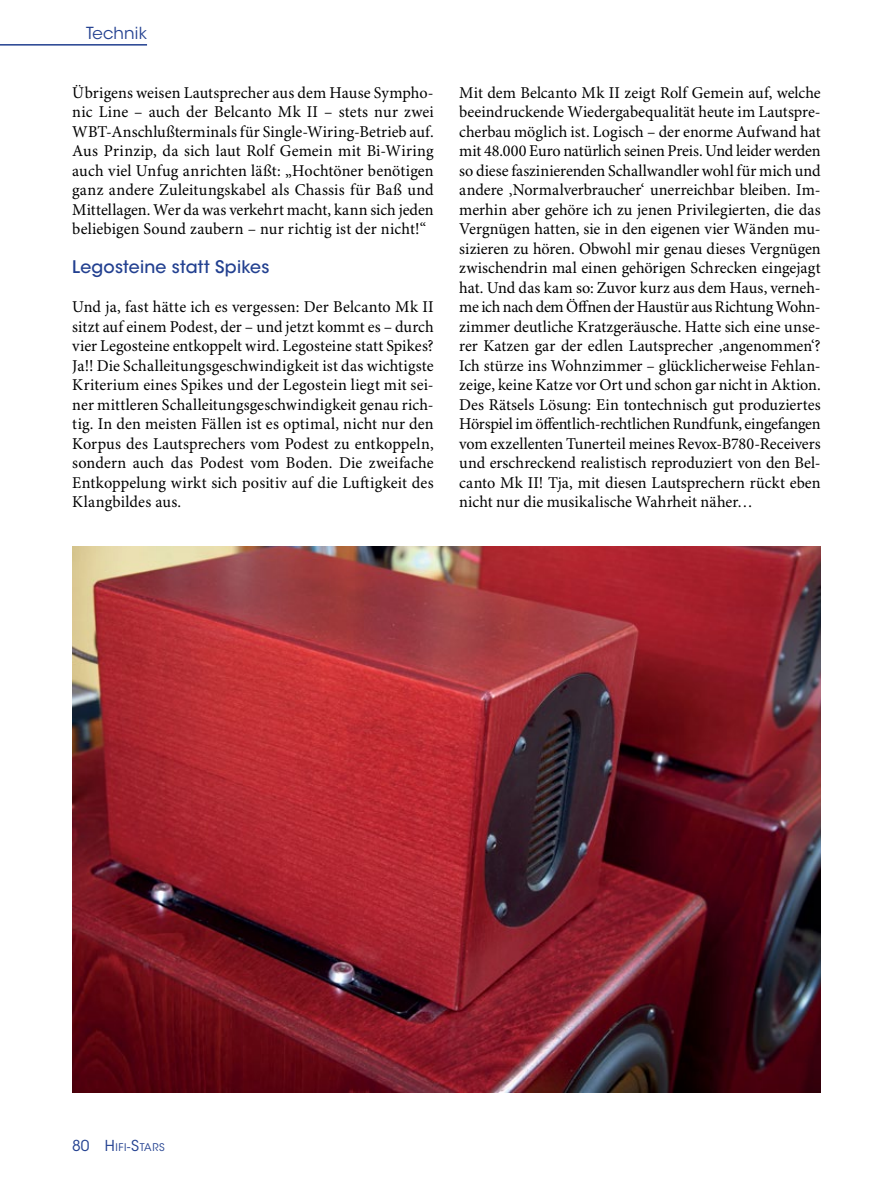
<style>
.page{position:relative;width:893px;height:1191px;background:#fff}
.page>*{position:absolute;margin:0;border:0;box-sizing:border-box;transform-origin:0 0}
.t1{font:500 17.25px "ITC Avant Garde Std";letter-spacing:.01em;color:#224090}
.t2{font:16.5px/19.5px "Minion Pro";letter-spacing:.01em;color:#000;text-align:justify}
.t3{font:16.5px "ITC Avant Garde Std";letter-spacing:.01em;color:#224090}
.t4{font:15px "ITC Avant Garde Std";color:#224090}
.t5{font:10.5px "ITC Avant Garde Std";letter-spacing:.055em;color:#224090}
.s1{font-size:15px}
.s2{font-size:12px}
</style>
<div class="page">
<img style="left:72px;top:546px;width:749px;height:546px">
<hr style="left:0;top:44px;width:147px;height:2px;background:#224090">
<p class="t3" style="left:86px;top:23px;width:62px">Technik</p>
<p class="t2" style="left:72px;top:83px;width:363px">Übrigens weisen Lautsprecher aus dem Hause Sympho&shy;nic Line – auch der Belcanto Mk II – stets nur zwei WBT-Anschlußterminals für Single-Wiring-Betrieb auf.<br>Aus Prinzip, da sich laut Rolf Gemein mit Bi-Wiring auch viel Unfug anrichten läßt: „Hochtöner benötigen ganz andere Zuleitungskabel als Chassis für Baß und Mittellagen. Wer da was verkehrt macht, kann sich jeden beliebigen Sound zaubern – nur richtig ist der nicht!“</p>
<p class="t1" style="left:72px;top:256px;width:199px">Legosteine statt Spikes</p>
<p class="t2" style="left:72px;top:298px;width:363px">Und ja, fast hätte ich es vergessen: Der Belcanto Mk II sitzt auf einem Podest, der – und jetzt kommt es – durch vier Legosteine entkoppelt wird. Legosteine statt Spikes?<br>Ja!! Die Schalleitungsgeschwindigkeit ist das wichtigste Kriterium eines Spikes und der Legostein liegt mit sei&shy;ner mittleren Schalleitungsgeschwindigkeit genau rich&shy;tig. In den meisten Fällen ist es optimal, nicht nur den Korpus des Lautsprechers vom Podest zu entkoppeln, sondern auch das Podest vom Boden. Die zweifache Entkoppelung wirkt sich positiv auf die Luftigkeit des Klangbildes aus.</p>
<p class="t2" style="left:459px;top:83px;width:363px">Mit dem Belcanto Mk II zeigt Rolf Gemein auf, welche beeindruckende Wiedergabequalität heute im Lautspre&shy;cherbau möglich ist. Logisch – der enorme Aufwand hat mit 48.000 Euro natürlich seinen Preis. Und leider werden so diese faszinierenden Schallwandler wohl für mich und andere ‚Normalverbraucher‘ unerreichbar bleiben. Im&shy;merhin aber gehöre ich zu jenen Privilegierten, die das Vergnügen hatten, sie in den eigenen vier Wänden mu&shy;sizieren zu hören. Obwohl mir genau dieses Vergnügen zwischendrin mal einen gehörigen Schrecken eingejagt hat. Und das kam so: Zuvor kurz aus dem Haus, verneh&shy;me ich nach dem Öffnen der Haustür aus Richtung Wohn&shy;zimmer deutliche Kratzgeräusche. Hatte sich eine unse&shy;rer Katzen gar der edlen Lautsprecher ‚angenommen‘?<br>Ich stürze ins Wohnzimmer – glücklicherweise Fehlan&shy;zeige, keine Katze vor Ort und schon gar nicht in Aktion.<br>Des Rätsels Lösung: Ein tontechnisch gut produziertes Hörspiel im öffentlich-rechtlichen Rundfunk, eingefangen vom exzellenten Tunerteil meines Revox-B780-Receivers und erschreckend realistisch reproduziert von den Bel&shy;canto Mk II! Tja, mit diesen Lautsprechern rückt eben nicht nur die musikalische Wahrheit näher…</p>
<p class="t4" style="left:72px;top:1136px;width:19px">80</p>
<p class="t5" style="left:105px;top:1140px;width:61px"><span class="s1">H</span>IFI<span class="s2">-</span><span class="s1">S</span>TARS</p>
</div>
